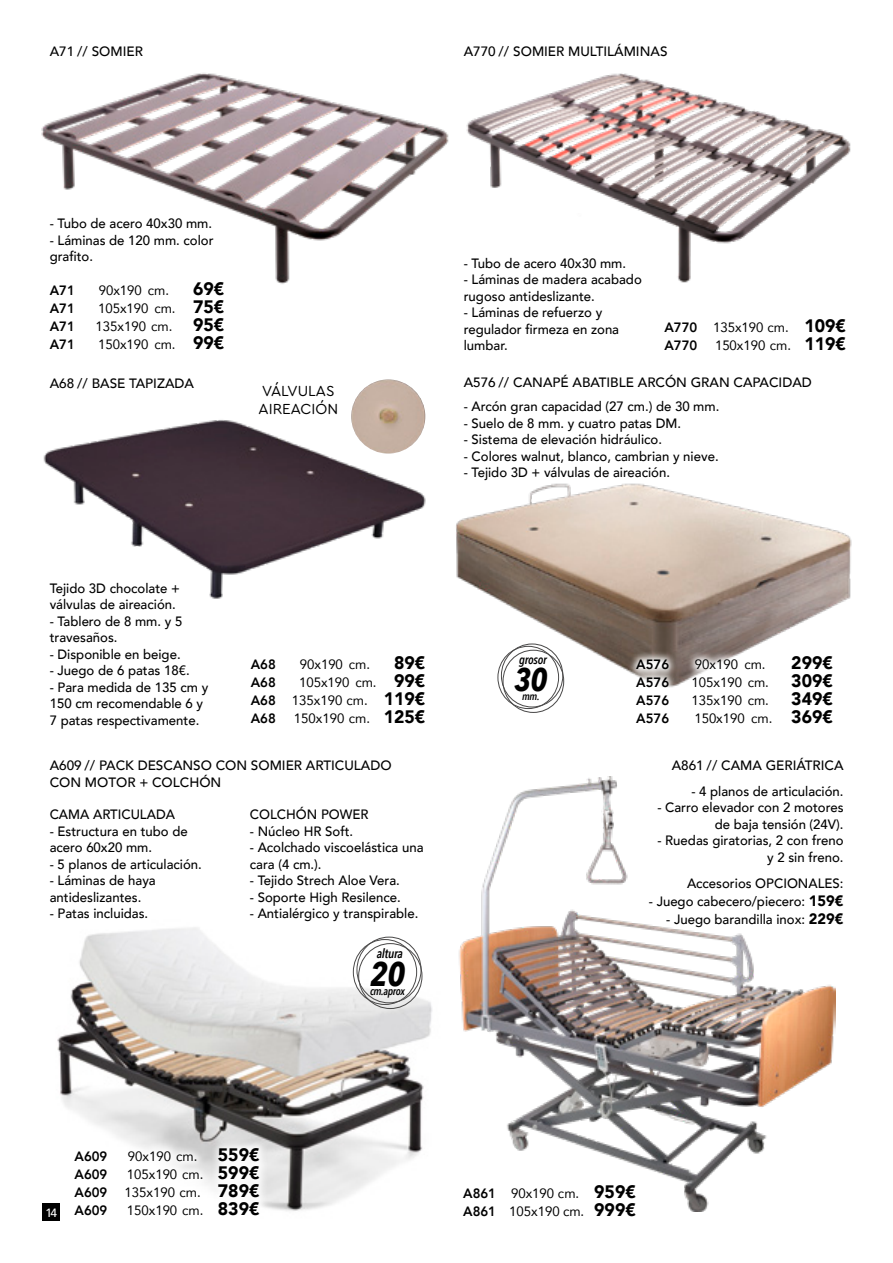
<style>
.page{position:relative;width:893px;height:1263px;background:#fff}
.page>*{position:absolute;margin:0;border:0;box-sizing:border-box;transform-origin:0 0}
.t1{font:italic 700 34.2px "Avenir Next Condensed";color:#000}
.t2{font:italic 700 32.7px "Avenir Next Condensed";color:#000}
.t3{font:900 18px "Avenir";color:#000}
.t4{font:15.3px/18.6px "Cera Round Pro";color:#000}
.t5{font:500 13.5px/16.5px "Avenir";color:#000}
.t6{font:13.5px "Avenir";color:#000}
.t7{font:800 13.5px "Avenir";color:#000}
.t8{font:italic 600 13.05px "Avenir Next Condensed";letter-spacing:-.02em;color:#000}
.t9{font:italic 600 12.45px "Avenir Next Condensed";letter-spacing:-.02em;color:#000}
.t10{font:500 12px "Avenir";color:#fff}
.t11{font:italic 600 11.1px "Avenir Next Condensed";letter-spacing:-.03em;color:#000}
.t12{font:italic 600 10.65px "Avenir Next Condensed";color:#000}
.s1{font-weight:900;font-size:18px}
.s2{font-weight:800}
.s3{font-weight:900;font-size:15px}
</style>
<div class="page">
<img style="left:456px;top:483px;width:396px;height:212px">
<img style="left:46px;top:927px;width:386px;height:294px">
<div style="left:43px;top:1203px;width:17px;height:17px;background:#000"></div>
<img style="left:41px;top:73px;width:408px;height:211px">
<img style="left:459px;top:777px;width:376px;height:434px">
<div style="left:501px;top:644px;width:62px;height:63px;border:1px solid #4a4949;border-radius:50%"></div>
<div style="left:498px;top:646px;width:61px;height:63px;border:1px solid #4a4949;border-radius:50%"></div>
<div style="left:503px;top:650px;width:61px;height:63px;border:1px solid #4a4949;border-radius:50%"></div>
<svg style="left:627px;top:646px;width:215px;height:49px"></svg>
<div style="left:41px;top:209px;width:182px;height:65px;background:#fff"></div>
<div style="left:454px;top:1175px;width:191px;height:51px;background:#fff"></div>
<img style="left:43px;top:412px;width:383px;height:187px">
<div style="left:40px;top:573px;width:177px;height:165px;background:#fff"></div>
<div style="left:244px;top:367px;width:108px;height:63px;background:#fff"></div>
<img style="left:351px;top:379px;width:74px;height:74px;border-radius:37px">
<div style="left:40px;top:273px;width:193px;height:86px;background:#fff"></div>
<div style="left:657px;top:742px;width:201px;height:44px;background:#fff"></div>
<div style="left:357px;top:937px;width:64px;height:66px;border:1px solid #4a4949;border-radius:50%"></div>
<div style="left:353px;top:939px;width:64px;height:66px;border:1px solid #4a4949;border-radius:50%"></div>
<div style="left:358px;top:943px;width:64px;height:66px;border:1px solid #4a4949;border-radius:50%"></div>
<svg style="left:65px;top:1138px;width:203px;height:83px"></svg>
<img style="left:466px;top:73px;width:385px;height:210px">
<p class="t5" style="left:50px;top:42px;width:95px">A71 // SOMIER</p>
<p class="t5" style="left:464px;top:42px;width:205px">A770 // SOMIER MULTILÁMINAS</p>
<p class="t5" style="left:50px;top:214px;width:164px">- Tubo de acero 40x30 mm.</p>
<p class="t5" style="left:50px;top:231px;width:165px">- Láminas de 120 mm. color grafito.</p>
<p class="t7" style="left:50px;top:280px;width:27px">A71</p>
<p class="t6" style="left:99px;top:280px;width:72px">90x190 cm.</p>
<p class="t3" style="left:193px;top:274px;width:33px">69€</p>
<p class="t7" style="left:50px;top:298px;width:27px">A71</p>
<p class="t6" style="left:98px;top:298px;width:128px">105x190 cm. <span class="s1">75€</span></p>
<p class="t7" style="left:50px;top:316px;width:27px">A71</p>
<p class="t6" style="left:95px;top:316px;width:130px">135x190 cm. <span class="s1">95€</span></p>
<p class="t7" style="left:50px;top:334px;width:27px">A71</p>
<p class="t6" style="left:98px;top:334px;width:128px">150x190 cm. <span class="s1">99€</span></p>
<p class="t5" style="left:50px;top:374px;width:146px">A68 // BASE TAPIZADA</p>
<p class="t4" style="left:259px;top:380px;width:81px">VÁLVULAS<br>AIREACIÓN</p>
<p class="t5" style="left:464px;top:254px;width:164px">- Tubo de acero 40x30 mm.</p>
<p class="t5" style="left:464px;top:271px;width:180px">- Láminas de madera acabado rugoso antideslizante.</p>
<p class="t5" style="left:464px;top:304px;width:140px">- Láminas de refuerzo y</p>
<p class="t5" style="left:464px;top:320px;width:157px">regulador firmeza en zona</p>
<p class="t5" style="left:464px;top:337px;width:45px">lumbar.</p>
<p class="t6" style="left:664px;top:316px;width:183px"><span class="s2">A770</span> 135x190 cm. <span class="s1">109€</span></p>
<p class="t7" style="left:664px;top:334px;width:34px">A770</p>
<p class="t6" style="left:715px;top:334px;width:132px">150x190 cm. <span class="s1">119€</span></p>
<p class="t5" style="left:464px;top:373px;width:350px">A576 // CANAPÉ ABATIBLE ARCÓN GRAN CAPACIDAD</p>
<p class="t5" style="left:464px;top:397px;width:257px">- Arcón gran capacidad (27 cm.) de 30 mm.</p>
<p class="t5" style="left:464px;top:414px;width:219px">- Suelo de 8 mm. y cuatro patas DM.</p>
<p class="t5" style="left:464px;top:430px;width:200px">- Sistema de elevación hidráulico.</p>
<p class="t5" style="left:464px;top:447px;width:256px">- Colores walnut, blanco, cambrian y nieve.</p>
<p class="t5" style="left:464px;top:463px;width:208px">- Tejido 3D + válvulas de aireación.</p>
<p class="t5" style="left:50px;top:579px;width:132px">Tejido 3D chocolate +</p>
<p class="t5" style="left:50px;top:595px;width:128px">válvulas de aireación.</p>
<p class="t5" style="left:50px;top:612px;width:134px">- Tablero de 8 mm. y 5 travesaños.</p>
<p class="t5" style="left:50px;top:645px;width:132px">- Disponible en beige.</p>
<p class="t5" style="left:50px;top:661px;width:142px">- Juego de 6 patas 18€.</p>
<p class="t5" style="left:50px;top:678px;width:160px">- Para medida de 135 cm y<br>150 cm recomendable 6 y<br>7 patas respectivamente.</p>
<p class="t7" style="left:251px;top:654px;width:27px">A68</p>
<p class="t6" style="left:300px;top:653px;width:72px">90x190 cm.</p>
<p class="t3" style="left:394px;top:647px;width:33px">89€</p>
<p class="t7" style="left:251px;top:672px;width:27px">A68</p>
<p class="t6" style="left:299px;top:671px;width:128px">105x190 cm. <span class="s1">99€</span></p>
<p class="t6" style="left:251px;top:689px;width:176px"><span class="s2">A68</span> 135x190 cm. <span class="s1">119€</span></p>
<p class="t7" style="left:251px;top:708px;width:27px">A68</p>
<p class="t6" style="left:294px;top:707px;width:133px">150x190 cm. <span class="s1">125€</span></p>
<p class="t9" style="left:519px;top:652px;width:29px">grosor</p>
<p class="t2" style="left:514px;top:659px;width:35px">30</p>
<p class="t12" style="left:522px;top:690px;width:19px">mm.</p>
<p class="t7" style="left:636px;top:654px;width:34px">A576</p>
<p class="t6" style="left:695px;top:654px;width:72px">90x190 cm.</p>
<p class="t3" style="left:791px;top:647px;width:43px">299€</p>
<p class="t7" style="left:636px;top:672px;width:34px">A576</p>
<p class="t6" style="left:692px;top:672px;width:143px">105x190 cm. <span class="s1">309€</span></p>
<p class="t7" style="left:636px;top:690px;width:34px">A576</p>
<p class="t6" style="left:692px;top:690px;width:143px">135x190 cm. <span class="s1">349€</span></p>
<p class="t7" style="left:636px;top:708px;width:34px">A576</p>
<p class="t6" style="left:694px;top:708px;width:140px">150x190 cm. <span class="s1">369€</span></p>
<p class="t5" style="left:50px;top:756px;width:343px">A609 // PACK DESCANSO CON SOMIER ARTICULADO<br>CON MOTOR + COLCHÓN</p>
<p class="t5" style="left:672px;top:756px;width:173px">A861 // CAMA GERIÁTRICA</p>
<p class="t5" style="left:50px;top:805px;width:127px">CAMA ARTICULADA</p>
<p class="t5" style="left:50px;top:822px;width:140px">- Estructura en tubo de</p>
<p class="t5" style="left:50px;top:838px;width:104px">acero 60x20 mm.</p>
<p class="t5" style="left:50px;top:855px;width:154px">- 5 planos de articulación.</p>
<p class="t5" style="left:50px;top:871px;width:108px">- Láminas de haya</p>
<p class="t5" style="left:50px;top:888px;width:93px">antideslizantes.</p>
<p class="t5" style="left:50px;top:904px;width:100px">- Patas incluidas.</p>
<p class="t5" style="left:691px;top:782px;width:154px">- 4 planos de articulación.</p>
<p class="t5" style="left:657px;top:799px;width:188px">- Carro elevador con 2 motores</p>
<p class="t5" style="left:715px;top:815px;width:130px">de baja tensión (24V).</p>
<p class="t5" style="left:657px;top:832px;width:188px">- Ruedas giratorias, 2 con freno</p>
<p class="t5" style="left:767px;top:848px;width:78px">y 2 sin freno.</p>
<p class="t5" style="left:687px;top:874px;width:158px">Accesorios OPCIONALES:</p>
<p class="t5" style="left:649px;top:892px;width:196px">- Juego cabecero/piecero: <span class="s3">159€</span></p>
<p class="t5" style="left:666px;top:910px;width:179px">- Juego barandilla inox: <span class="s3">229€</span></p>
<p class="t5" style="left:250px;top:805px;width:120px">COLCHÓN POWER</p>
<p class="t5" style="left:250px;top:822px;width:105px">- Núcleo HR Soft.</p>
<p class="t5" style="left:250px;top:838px;width:175px">- Acolchado viscoelástica una</p>
<p class="t5" style="left:250px;top:855px;width:73px">cara (4 cm.).</p>
<p class="t5" style="left:250px;top:871px;width:152px">- Tejido Strech Aloe Vera.</p>
<p class="t5" style="left:250px;top:888px;width:152px">- Soporte High Resilence.</p>
<p class="t5" style="left:250px;top:904px;width:170px">- Antialérgico y transpirable.</p>
<p class="t8" style="left:377px;top:945px;width:28px">altura</p>
<p class="t11" style="left:370px;top:984px;width:36px">cm.aprox</p>
<p class="t1" style="left:370px;top:953px;width:36px">20</p>
<p class="t10" style="left:45px;top:1202px;width:13px">14</p>
<p class="t7" style="left:75px;top:1145px;width:34px">A609</p>
<p class="t6" style="left:128px;top:1145px;width:133px">90x190 cm. <span class="s1">559€</span></p>
<p class="t7" style="left:75px;top:1163px;width:34px">A609</p>
<p class="t6" style="left:127px;top:1163px;width:134px">105x190 cm. <span class="s1">599€</span></p>
<p class="t7" style="left:75px;top:1181px;width:34px">A609</p>
<p class="t6" style="left:125px;top:1181px;width:136px">135x190 cm. <span class="s1">789€</span></p>
<p class="t7" style="left:75px;top:1199px;width:34px">A609</p>
<p class="t6" style="left:127px;top:1199px;width:134px">150x190 cm. <span class="s1">839€</span></p>
<p class="t6" style="left:463px;top:1182px;width:174px"><span class="s2">A861</span> 90x190 cm. <span class="s1">959€</span></p>
<p class="t6" style="left:463px;top:1200px;width:174px"><span class="s2">A861</span> 105x190 cm. <span class="s1">999€</span></p>
</div>
